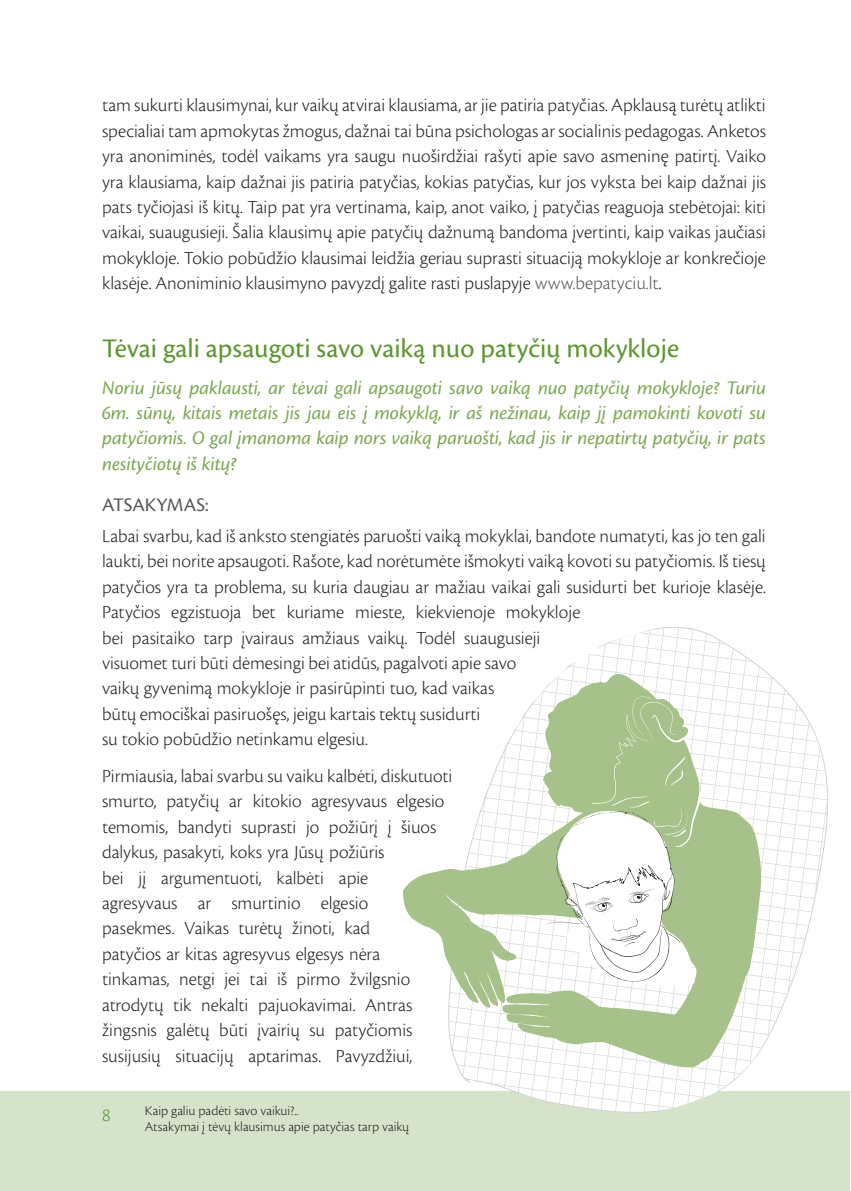
<style>
.page{position:relative;width:851px;height:1191px;background:#fff}
.page>*{position:absolute;margin:0;border:0;box-sizing:border-box;transform-origin:0 0}
.t1{font:28px "Cronos Pro";color:#5c9731}
.t2{font:italic 20px/25.4px "Cronos Pro";letter-spacing:-.005em;color:#79a751;text-align:justify}
.t3{font:20px "Cronos Pro";color:#57585a}
.t4{font:300 19.2px/25.4px "Cronos Pro";color:#231f20}
.t5{font:300 19.2px "Cronos Pro";color:#5c9731}
.t6{font:300 14px/16px "Cronos Pro";color:#231f20}
.s1{color:#57585a}
</style>
<div class="page">
<div style="left:0;top:1091px;width:849px;height:100px;background:#d6e3cb"></div>
<hr style="left:850px;top:0;width:1px;height:1091px;background:#f0f4eb">
<svg style="left:459px;top:627px;width:367px;height:485px"></svg>
<svg style="left:403px;top:672px;width:359px;height:398px"></svg>
<svg style="left:542px;top:695px;width:160px;height:291px"></svg>
<p class="t4" style="left:102px;top:93px;width:665px;text-align:justify">tam sukurti klausimynai, kur vaikų atvirai klausiama, ar jie patiria patyčias. Apklausą turėtų atlikti specialiai tam apmokytas žmogus, dažnai tai būna psichologas ar socialinis pedagogas. Anketos yra anoniminės, todėl vaikams yra saugu nuoširdžiai rašyti apie savo asmeninę patirtį. Vaiko yra klausiama, kaip dažnai jis patiria patyčias, kokias patyčias, kur jos vyksta bei kaip dažnai jis pats tyčiojasi iš kitų. Taip pat yra vertinama, kaip, anot vaiko, į patyčias reaguoja stebėtojai: kiti vaikai, suaugusieji. Šalia klausimų apie patyčių dažnumą bandoma įvertinti, kaip vaikas jaučiasi mokykloje. Tokio pobūdžio klausimai leidžia geriau suprasti situaciją mokykloje ar konkrečioje klasėje. Anoniminio klausimyno pavyzdį galite rasti puslapyje <span class="s1">www.bepatyciu.lt</span>.</p>
<h1 class="t1" style="left:102px;top:332px;width:578px">Tėvai gali apsaugoti savo vaiką nuo patyčių mokykloje</h1>
<p class="t2" style="left:102px;top:375px;width:665px">Noriu jūsų paklausti, ar tėvai gali apsaugoti savo vaiką nuo patyčių mokykloje? Turiu 6m. sūnų, kitais metais jis jau eis į mokyklą, ir aš nežinau, kaip jį pamokinti kovoti su patyčiomis. O gal įmanoma kaip nors vaiką paruošti, kad jis ir nepatirtų patyčių, ir pats nesityčiotų iš kitų?</p>
<p class="t3" style="left:102px;top:493px;width:108px">ATSAKYMAS:</p>
<p class="t4" style="left:102px;top:523px;width:665px">Labai svarbu, kad iš anksto stengiatės paruošti vaiką mokyklai, bandote numatyti, kas jo ten gali laukti, bei norite apsaugoti. Rašote, kad norėtumėte išmokyti vaiką kovoti su patyčiomis. Iš tiesų patyčios yra ta problema, su kuria daugiau ar mažiau vaikai gali susidurti bet kurioje klasėje.<br>Patyčios egzistuoja bet kuriame mieste, kiekvienoje mokykloje<br>bei pasitaiko tarp įvairaus amžiaus vaikų. Todėl suaugusieji<br>visuomet turi būti dėmesingi bei atidūs, pagalvoti apie savo<br>vaikų gyvenimą mokykloje ir pasirūpinti tuo, kad vaikas<br>būtų emociškai pasiruošęs, jeigu kartais tektų susidurti<br>su tokio pobūdžio netinkamu elgesiu.</p>
<p class="t4" style="left:102px;top:763px;width:351px">Pirmiausia, labai svarbu su vaiku kalbėti, diskutuoti smurto, patyčių ar kitokio agresyvaus elgesio temomis, bandyti suprasti jo požiūrį į šiuos dalykus, pasakyti, koks yra Jūsų požiūris<br>bei jį argumentuoti, kalbėti apie<br>agresyvaus ar smurtinio elgesio<br>pasekmes. Vaikas turėtų žinoti, kad<br>patyčios ar kitas agresyvus elgesys nėra tinkamas, netgi jei tai iš pirmo žvilgsnio atrodytų tik nekalti pajuokavimai. Antras žingsnis galėtų būti įvairių su patyčiomis susijusių situacijų aptarimas. Pavyzdžiui,</p>
<p class="t5" style="left:102px;top:1104px;width:10px">8</p>
<p class="t6" style="left:145px;top:1102px;width:266px">Kaip galiu padėti savo vaikui?..<br>Atsakymai į tėvų klausimus apie patyčias tarp vaikų</p>
</div>
